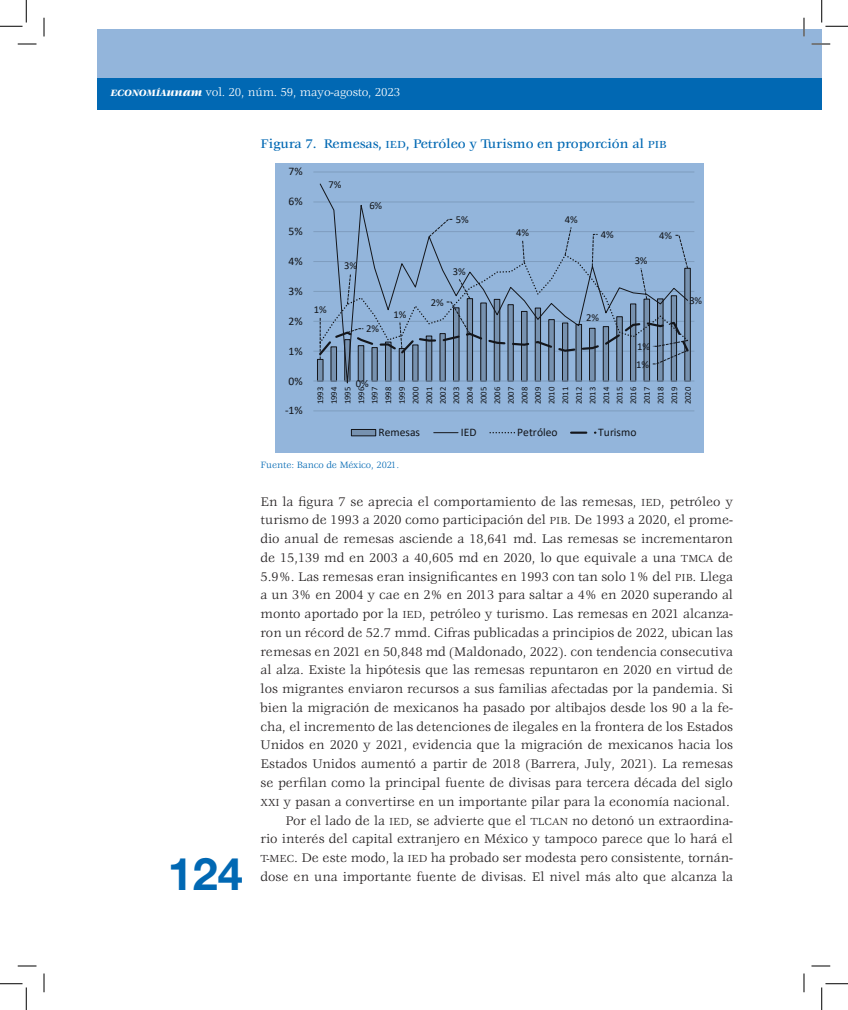
<style>
.page{position:relative;width:848px;height:1010px;background:#fff}
.page>*{position:absolute;margin:0;border:0;box-sizing:border-box;transform-origin:0 0}
.t1{font:700 45px "Helvetica Neue LT Std";color:#0168b3}
.TXT_01{font:13.75px/18.8px "Veljovic Std";color:#231f20;text-align:justify}
.TXT_02{font:13.75px/18.8px "Veljovic Std";color:#231f20;text-align:justify}
.SUBTITULOS{font:500 13.75px "Veljovic";letter-spacing:-.01em;color:#0168b3}
.t2{font:12.5px "Veljovic Std";letter-spacing:-.01em;color:#fff}
.t3{font:11.62px "Calibri";color:#231f20}
.t4{font:10.62px "Calibri";color:#231f20}
.FUENTE{font:10px "Veljovic Std";letter-spacing:-.01em;color:#0168b3}
.t5{font:8.75px "Calibri";letter-spacing:-.01em;color:#231f20}
.t6{font:8.62px/13.6px "Calibri";letter-spacing:-.005em;color:#231f20;text-align:justify}
.s1{font-family:"Veljovic Std Black Italic SC800";font-size:10px}
.s2{font-weight:900;font-style:italic}
.s3{font-size:11.25px}
</style>
<div class="page">
<div style="left:97px;top:29px;width:724px;height:56px;background:#93b5db"></div>
<div style="left:97px;top:78px;width:724px;height:32px;background:#0168b3"></div>
<svg style="left:275px;top:163px;width:428px;height:289px;background:#8aaace"></svg>
<svg style="left:18px;top:43px;width:18px;height:2px"></svg>
<svg style="left:811px;top:43px;width:18px;height:2px"></svg>
<svg style="left:18px;top:965px;width:18px;height:1px"></svg>
<svg style="left:811px;top:965px;width:18px;height:1px"></svg>
<svg style="left:43px;top:18px;width:2px;height:18px"></svg>
<svg style="left:43px;top:973px;width:2px;height:18px"></svg>
<svg style="left:803px;top:18px;width:1px;height:18px"></svg>
<svg style="left:803px;top:973px;width:1px;height:18px"></svg>
<svg style="left:0;top:0;width:27px;height:27px"></svg>
<svg style="left:0;top:983px;width:27px;height:26px"></svg>
<svg style="left:821px;top:0;width:26px;height:27px"></svg>
<svg style="left:821px;top:983px;width:26px;height:26px"></svg>
<p class="t2" style="left:110px;top:85px;width:291px"><span class="s1">ECONOMÍA</span><span class="s2">unam</span> vol. 20, núm. 59, mayo-agosto, 2023</p>
<p class="SUBTITULOS" style="left:260px;top:136px;width:407px">Figura 7. Remesas, <span class="s3">IED</span>, Petróleo y Turismo en proporción al <span class="s3">PIB</span></p>
<h1 class="t1" style="left:168px;top:845px;width:77px">124</h1>
<p class="t3" style="left:288px;top:163px;width:16px">7%</p>
<p class="t4" style="left:328px;top:177px;width:14px">7%</p>
<p class="t3" style="left:288px;top:193px;width:16px">6%</p>
<p class="t4" style="left:369px;top:198px;width:14px">6%</p>
<p class="t4" style="left:455px;top:212px;width:14px">5%</p>
<p class="t4" style="left:564px;top:212px;width:14px">4%</p>
<p class="t3" style="left:288px;top:223px;width:16px">5%</p>
<p class="t4" style="left:516px;top:225px;width:14px">4%</p>
<p class="t4" style="left:600px;top:227px;width:14px">4%</p>
<p class="t4" style="left:658px;top:228px;width:14px">4%</p>
<p class="t3" style="left:288px;top:253px;width:16px">4%</p>
<p class="t4" style="left:344px;top:258px;width:14px">3%</p>
<p class="t4" style="left:452px;top:264px;width:14px">3%</p>
<p class="t4" style="left:634px;top:253px;width:14px">3%</p>
<p class="t3" style="left:288px;top:283px;width:16px">3%</p>
<p class="t3" style="left:288px;top:313px;width:16px">2%</p>
<p class="t4" style="left:313px;top:302px;width:14px">1%</p>
<p class="t4" style="left:366px;top:321px;width:14px">2%</p>
<p class="t4" style="left:393px;top:307px;width:14px">1%</p>
<p class="t4" style="left:431px;top:295px;width:14px">2%</p>
<p class="t4" style="left:585px;top:310px;width:14px">2%</p>
<p class="t4" style="left:689px;top:293px;width:14px">3%</p>
<p class="t3" style="left:288px;top:342px;width:16px">1%</p>
<p class="t4" style="left:637px;top:339px;width:14px">1%</p>
<p class="t4" style="left:636px;top:356px;width:14px">1%</p>
<p class="t3" style="left:288px;top:372px;width:16px">0%</p>
<p class="t4" style="left:355px;top:376px;width:14px">0%</p>
<p class="t6" style="left:313px;top:404px;width:19px;rotate:-90deg">1993<br>1994<br>1995<br>1996<br>1997</p>
<p class="t5" style="left:382px;top:404px;width:19px;rotate:-90deg">1998</p>
<p class="t6" style="left:395px;top:404px;width:19px;rotate:-90deg">1999<br>2000<br>2001<br>2002<br>2003<br>2004</p>
<p class="t5" style="left:477px;top:404px;width:19px;rotate:-90deg">2005</p>
<p class="t6" style="left:490px;top:404px;width:19px;rotate:-90deg">2006<br>2007<br>2008<br>2009<br>2010<br>2011</p>
<p class="t5" style="left:572px;top:404px;width:19px;rotate:-90deg">2012</p>
<p class="t6" style="left:585px;top:404px;width:19px;rotate:-90deg">2013<br>2014<br>2015<br>2016</p>
<p class="t5" style="left:640px;top:404px;width:19px;rotate:-90deg">2017</p>
<p class="t6" style="left:653px;top:404px;width:19px;rotate:-90deg">2018<br>2019<br>2020</p>
<p class="t3" style="left:378px;top:424px;width:43px">Remesas</p>
<p class="t3" style="left:460px;top:424px;width:17px">IED</p>
<p class="t3" style="left:517px;top:424px;width:42px">Petróleo</p>
<p class="t3" style="left:598px;top:424px;width:40px">Turismo</p>
<p class="FUENTE" style="left:260px;top:459px;width:140px">Fuente: Banco de México, 2021.</p>
<p class="TXT_01" style="left:260px;top:492px;width:474px">En la figura 7 se aprecia el comportamiento de las remesas, <span class="s3">IED</span>, petróleo y turismo de 1993 a 2020 como participación del <span class="s3">PIB</span>. De 1993 a 2020, el prome&shy;dio anual de remesas asciende a 18,641 md. Las remesas se incrementaron de 15,139 md en 2003 a 40,605 md en 2020, lo que equivale a una <span class="s3">TMCA</span> de 5.9%. Las remesas eran insignificantes en 1993 con tan solo 1% del <span class="s3">PIB</span>. Llega a un 3% en 2004 y cae en 2% en 2013 para saltar a 4% en 2020 superando al monto aportado por la <span class="s3">IED</span>, petróleo y turismo. Las remesas en 2021 alcanza&shy;ron un récord de 52.7 mmd. Cifras publicadas a principios de 2022, ubican las remesas en 2021 en 50,848 md (Maldonado, 2022). con tendencia consecutiva al alza. Existe la hipótesis que las remesas repuntaron en 2020 en virtud de los migrantes enviaron recursos a sus familias afectadas por la pandemia. Si bien la migración de mexicanos ha pasado por altibajos desde los 90 a la fe&shy;cha, el incremento de las detenciones de ilegales en la frontera de los Estados Unidos en 2020 y 2021, evidencia que la migración de mexicanos hacia los Estados Unidos aumentó a partir de 2018 (Barrera, July, 2021). La remesas se perfilan como la principal fuente de divisas para tercera década del siglo <span class="s3">XXI</span> y pasan a convertirse en un importante pilar para la economía nacional.</p>
<p class="TXT_02" style="left:260px;top:811px;width:474px;text-indent:25px">Por el lado de la <span class="s3">IED</span>, se advierte que el <span class="s3">TLCAN</span> no detonó un extraordina&shy;rio interés del capital extranjero en México y tampoco parece que lo hará el <span class="s3">T-MEC</span>. De este modo, la <span class="s3">IED</span> ha probado ser modesta pero consistente, tornán&shy;dose en una importante fuente de divisas. El nivel más alto que alcanza la</p>
<p class="t3" style="left:285px;top:402px;width:19px">-1%</p>
</div>
